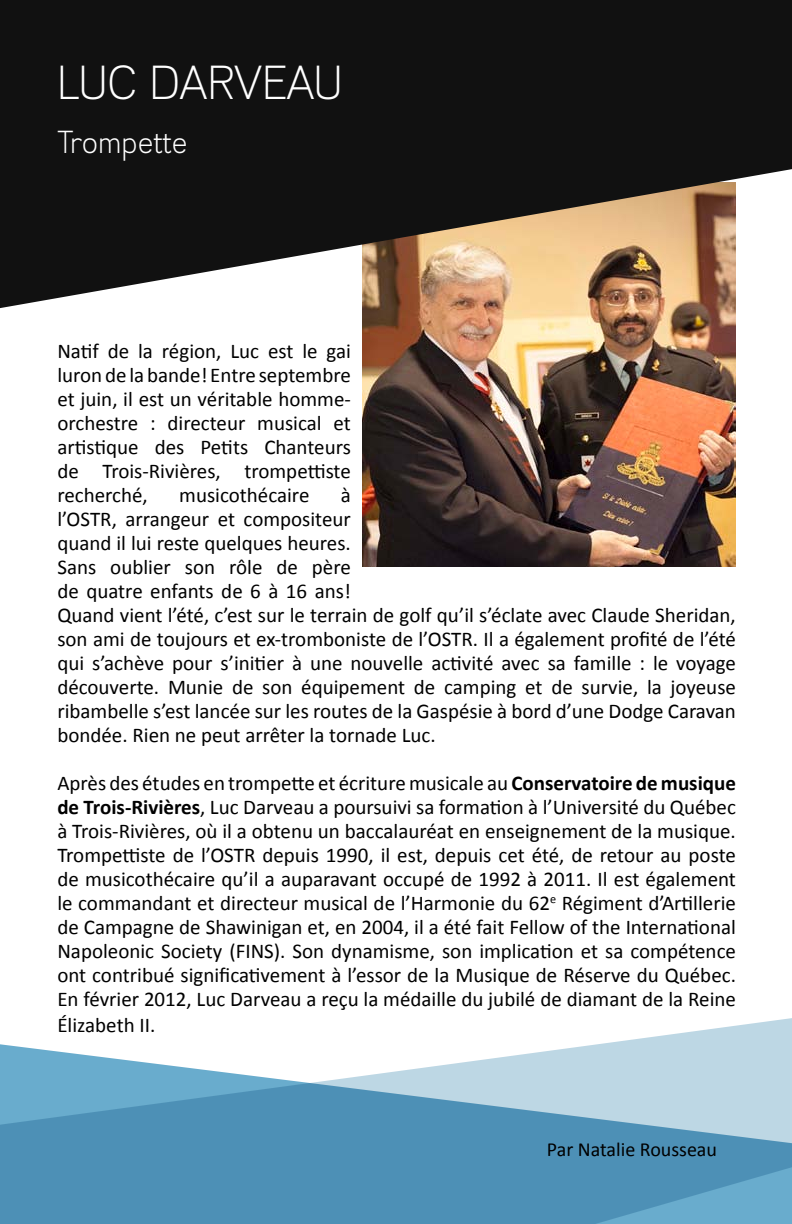
<style>
.page{position:relative;width:792px;height:1224px;background:#fff}
.page>*{position:absolute;margin:0;border:0;box-sizing:border-box;transform-origin:0 0}
.t1{font:48px "Divulge Lt";color:#fff}
.t2{font:32px "Divulge Lt";color:#fff}
.t3{font:21px/24px "Calibri";color:#000;text-align:justify}
.t4{font:20px "Calibri";color:#000}
.s1{font-weight:700}
</style>
<div class="page">
<svg style="left:0;top:1018px;width:792px;height:206px;fill:#4d90b6"></svg>
<img style="left:362px;top:308px;width:373px;height:258px">
<svg style="left:0;top:0;width:792px;height:308px;fill:#111"></svg>
<h1 class="t1" style="left:57px;top:53px;width:287px">LUC DARVEAU</h1>
<h2 class="t2" style="left:57px;top:122px;width:132px">TROMPETTE</h2>
<p class="t3" style="left:57px;top:339px;width:295px">Natif de la région, Luc est le gai luron de la bande! Entre septembre et juin, il est un véritable homme&shy;orchestre : directeur musical et artistique des Petits Chanteurs de Trois-Rivières, trompettiste recherché,</p>
<p class="t3" style="left:57px;top:483px;width:680px;text-align:left;text-indent:283px">à<br>l’OSTR, arrangeur et compositeur<br>quand il lui reste quelques heures.<br>Sans oublier son rôle de père<br>de quatre enfants de 6 à 16 ans!<br>Quand vient l’été, c’est sur le terrain de golf qu’il s’éclate avec Claude Sheridan, son ami de toujours et ex-tromboniste de l’OSTR. Il a également profité de l’été qui s’achève pour s’initier à une nouvelle activité avec sa famille : le voyage découverte. Munie de son équipement de camping et de survie, la joyeuse ribambelle s’est lancée sur les routes de la Gaspésie à bord d’une Dodge Caravan bondée. Rien ne peut arrêter la tornade Luc.</p>
<p class="t3" style="left:57px;top:771px;width:680px">Après des études en trompette et écriture musicale au <span class="s1">Conservatoire de musique de Trois-Rivières</span>, Luc Darveau a poursuivi sa formation à l’Université du Québec à Trois-Rivières, où il a obtenu un baccalauréat en enseignement de la musique.<br>Trompettiste de l’OSTR depuis 1990, il est, depuis cet été, de retour au poste de musicothécaire qu’il a auparavant occupé de 1992 à 2011. Il est également le commandant et directeur musical de l’Harmonie du 62<sup>e</sup> Régiment d’Artillerie de Campagne de Shawinigan et, en 2004, il a été fait Fellow of the International Napoleonic Society (FINS). Son dynamisme, son implication et sa compétence ont contribué significativement à l’essor de la Musique de Réserve du Québec.<br>En février 2012, Luc Darveau a reçu la médaille du jubilé de diamant de la Reine</p>
<p class="t3" style="left:57px;top:1013px;width:99px">Élizabeth II.</p>
<p class="t3" style="left:179px;top:483px;width:132px">musicothécaire</p>
<p class="t4" style="left:547px;top:1137px;width:172px">Par Natalie Rousseau</p>
</div>
